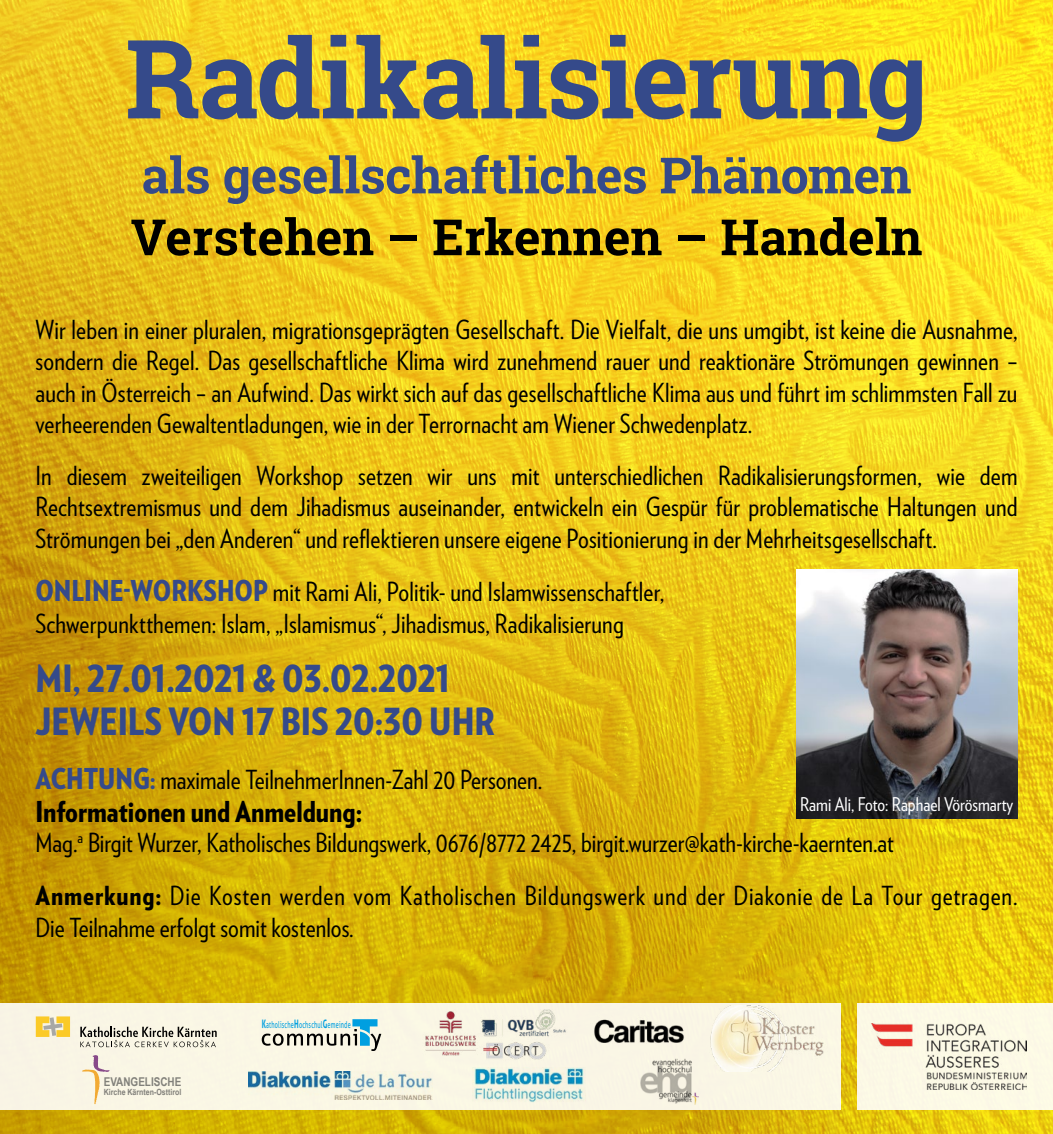
<style>
.page{position:relative;width:1053px;height:1134px;background:#fff}
.page>*{position:absolute;margin:0;border:0;box-sizing:border-box;transform-origin:0 0}
.t1{font:700 109.5px "Roboto Slab";letter-spacing:-.02em;color:#354a8a}
.t2{font:700 50px "Roboto Slab";letter-spacing:-.01em;color:#354a8a}
.t3{font:700 50px "Roboto Slab";color:#000}
.t4{font:900 37.5px/43.8px "Verlag Condensed";color:#354a8a}
.t5{font:900 28.75px "Verlag Condensed";color:#000}
.t6{font:26.25px/31.5px "Verlag Condensed";letter-spacing:.005em;color:#000;text-align:justify}
.t7{font:18.75px "Verlag Condensed";color:#fff}
.t8{font:700 12px "Arial Narrow";color:#81807a}
.t9{font:9.5px "Aller";letter-spacing:.035em;color:#009fe0;scale:.59 1}
.t10{font:700 8.5px "Arial Narrow";color:#81807a}
.s1{font-weight:900;font-size:28.75px;color:#354a8a}
.s2{font-weight:900;color:#354a8a}
.s3{font-weight:900}
.s4{font-weight:700;font-size:11.75px}
</style>
<div class="page">
<img style="left:0;top:0;width:1052px;height:1134px">
<div style="left:0;top:1003px;width:840px;height:107px;background:#faf6e5"></div>
<svg style="left:36px;top:1016px;width:34px;height:21px"></svg>
<svg style="left:80px;top:1027px;width:137px;height:20px"></svg>
<svg style="left:262px;top:1019px;width:119px;height:32px"></svg>
<img style="left:425px;top:1009px;width:141px;height:51px">
<img style="left:248px;top:1072px;width:184px;height:27px">
<img style="left:710px;top:1005px;width:114px;height:67px">
<div style="left:857px;top:1003px;width:195px;height:107px;background:#fcf9e6"></div>
<img style="left:871px;top:1024px;width:155px;height:65px">
<svg style="left:82px;top:1055px;width:28px;height:49px"></svg>
<img style="left:474px;top:1067px;width:110px;height:35px">
<img style="left:640px;top:1059px;width:58px;height:45px">
<img style="left:594px;top:1019px;width:90px;height:24px">
<img style="left:796px;top:570px;width:221px;height:248px">
<h1 class="t1" style="left:125px;top:4px;width:804px">Radikalisierung</h1>
<h2 class="t2" style="left:141px;top:141px;width:771px">als gesellschaftliches Phänomen</h2>
<h2 class="t3" style="left:131px;top:203px;width:793px">Verstehen – Erkennen – Handeln</h2>
<p class="t6" style="left:35px;top:313px;width:983px">Wir leben in einer pluralen, migrationsgeprägten Gesellschaft. Die Vielfalt, die uns umgibt, ist keine die Ausnahme, sondern die Regel. Das gesellschaftliche Klima wird zunehmend rauer und reaktionäre Strömungen gewinnen – auch in Österreich – an Aufwind. Das wirkt sich auf das gesellschaftliche Klima aus und führt im schlimmsten Fall zu verheerenden Gewaltentladungen, wie in der Terrornacht am Wiener Schwedenplatz.</p>
<p class="t6" style="left:35px;top:459px;width:983px">In diesem zweiteiligen Workshop setzen wir uns mit unterschiedlichen Radikalisierungsformen, wie dem Rechtsextremismus und dem Jihadismus auseinander, entwickeln ein Gespür für problematische Haltungen und Strömungen bei „den Anderen“ und reflektieren unsere eigene Positionierung in der Mehrheitsgesellschaft.</p>
<p class="t6" style="left:35px;top:575px;width:630px"><span class="s1">ONLINE-WORKSHOP</span> mit Rami Ali, Politik- und Islamwissenschaftler,<br>Schwerpunktthemen: Islam, „Islamismus“, Jihadismus, Radikalisierung</p>
<h3 class="t4" style="left:35px;top:655px;width:461px">MI, 27.01.2021 &amp; 03.02.2021<br>JEWEILS VON 17 BIS 20:30 UHR</h3>
<p class="t6" style="left:35px;top:762px;width:508px"><span class="s1">ACHTUNG</span><span class="s2">:</span> maximale TeilnehmerInnen-Zahl 20 Personen.</p>
<p class="t5" style="left:35px;top:789px;width:328px">Informationen und Anmeldung:</p>
<p class="t6" style="left:35px;top:815px;width:983px;line-height:53.2px">Mag.<sup>a</sup> Birgit Wurzer, Katholisches Bildungswerk, 0676/8772 2425, birgit.wurzer@kath-kirche-kaernten.at<br><span class="s3">Anmerkung:</span> Die Kosten werden vom Katholischen Bildungswerk und der Diakonie de La Tour getragen.</p>
<p class="t6" style="left:35px;top:911px;width:320px">Die Teilnahme erfolgt somit kostenlos.</p>
<p class="t7" style="left:800px;top:791px;width:215px">Rami Ali, Foto: Raphael Vörösmarty</p>
<p class="t8" style="left:104px;top:1073px;width:79px">EVANGELISCHE</p>
<p class="t10" style="left:104px;top:1086px;width:79px">Kirche Kärnten-Osttirol</p>
<p class="t9" style="left:262px;top:1019px;width:152px"><span class="s4">K</span>atholische<span class="s4">H</span>ochschul<span class="s4">G</span>emeinde</p>
</div>
